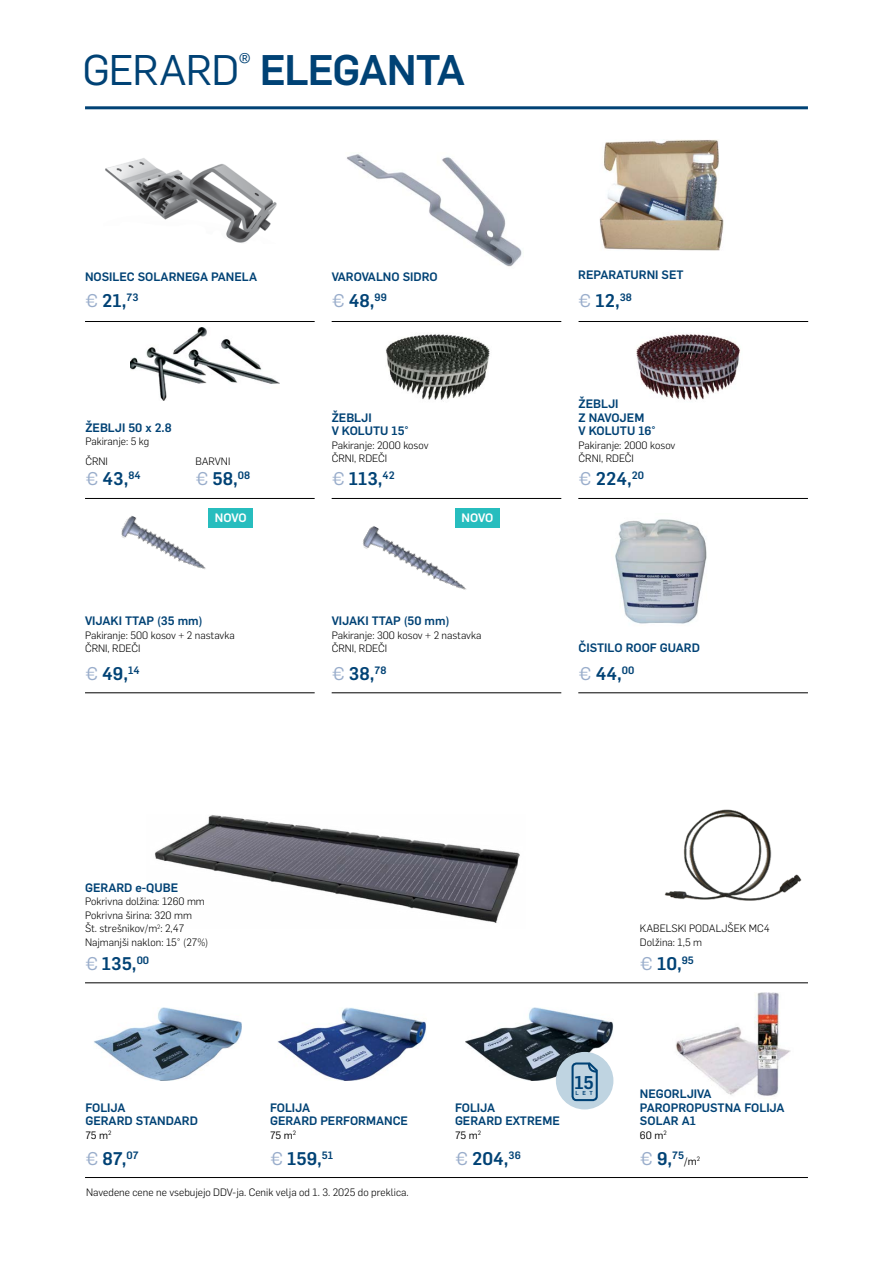
<style>
.page{position:relative;width:893px;height:1263px;background:#fff}
.page>*{position:absolute;margin:0;border:0;box-sizing:border-box;transform-origin:0 0}
.t1{font:500 42px "Flama";letter-spacing:-.035em;color:#004275}
.t2{font:500 18.15px "Flama";color:#004275}
.t3{font:500 18px "Flama";color:#004275}
.t4{font:500 12px/13.5px "Flama";color:#004275}
.t5{font:500 12px "Flama";letter-spacing:-.015em;color:#fff}
.t6{font:300 10.5px/13.5px "Flama";color:#000}
.t7{font:10.5px "Flama";color:#000}
.t8{font:500 10.5px "Flama";color:#004275}
.t9{font:500 5.7px "Flama";color:#004275}
.s1{font-weight:400}
.s2{font-weight:400;color:#99adcb}
</style>
<div class="page">
<hr style="left:85px;top:498px;width:230px;height:1px;background:#000">
<hr style="left:85px;top:692px;width:230px;height:1px;background:#000">
<hr style="left:85px;top:321px;width:230px;height:1px;background:#000">
<hr style="left:332px;top:498px;width:229px;height:1px;background:#000">
<hr style="left:332px;top:692px;width:229px;height:1px;background:#000">
<hr style="left:332px;top:321px;width:229px;height:1px;background:#000">
<hr style="left:579px;top:321px;width:229px;height:1px;background:#000">
<hr style="left:578px;top:498px;width:230px;height:1px;background:#000">
<hr style="left:578px;top:692px;width:230px;height:1px;background:#000">
<hr style="left:85px;top:982px;width:723px;height:1px;background:#000">
<img style="left:131px;top:327px;width:149px;height:73px">
<img style="left:94px;top:1007px;width:148px;height:74px">
<img style="left:278px;top:1007px;width:148px;height:74px">
<img style="left:465px;top:1007px;width:148px;height:74px">
<img style="left:676px;top:992px;width:115px;height:104px">
<img style="left:121px;top:516px;width:85px;height:54px">
<img style="left:363px;top:526px;width:103px;height:64px">
<div style="left:455px;top:508px;width:45px;height:20px;background:#27bdbe"></div>
<div style="left:208px;top:508px;width:45px;height:20px;background:#27bdbe"></div>
<hr style="left:85px;top:106px;width:723px;height:3px;background:#004275">
<img style="left:615px;top:519px;width:92px;height:105px">
<img style="left:599px;top:140px;width:125px;height:111px">
<img style="left:636px;top:334px;width:104px;height:66px">
<img style="left:386px;top:334px;width:104px;height:68px">
<hr style="left:85px;top:1177px;width:723px;height:1px;background:#000">
<img style="left:664px;top:809px;width:138px;height:92px">
<img style="left:154px;top:815px;width:366px;height:108px">
<img style="left:105px;top:158px;width:172px;height:85px">
<img style="left:347px;top:154px;width:175px;height:113px">
<div style="left:556px;top:1052px;width:57px;height:57px;background:#bfd4e1;border-radius:50%"></div>
<svg style="left:571px;top:1062px;width:27px;height:40px"></svg>
<h1 class="t1" style="left:82px;top:40px;width:384px"><span class="s1">GERARD</span><sup>®</sup> ELEGANTA</h1>
<p class="t4" style="left:85px;top:269px;width:174px">NOSILEC SOLARNEGA PANELA</p>
<h3 class="t3" style="left:85px;top:287px;width:55px"><span class="s2">€</span> 21,<sup>73</sup></h3>
<p class="t4" style="left:332px;top:269px;width:108px">VAROVALNO SIDRO</p>
<h3 class="t3" style="left:332px;top:287px;width:57px"><span class="s2">€</span> 48,<sup>99</sup></h3>
<p class="t4" style="left:578px;top:267px;width:107px">REPARATURNI SET</p>
<h3 class="t3" style="left:578px;top:287px;width:55px"><span class="s2">€</span> 12,<sup>38</sup></h3>
<p class="t4" style="left:85px;top:420px;width:88px">ŽEBLJI 50 x 2.8</p>
<p class="t6" style="left:85px;top:431px;width:66px;line-height:20.2px">Pakiranje: 5 kg<br>ČRNI</p>
<h3 class="t3" style="left:85px;top:466px;width:57px"><span class="s2">€</span> 43,<sup>84</sup></h3>
<p class="t6" style="left:195px;top:454px;width:37px">BARVNI</p>
<h3 class="t3" style="left:195px;top:466px;width:56px"><span class="s2">€</span> 58,<sup>08</sup></h3>
<p class="t4" style="left:332px;top:410px;width:79px">ŽEBLJI<br>V KOLUTU 15°</p>
<p class="t6" style="left:332px;top:438px;width:98px">Pakiranje: 2000 kosov<br>ČRNI, RDEČI</p>
<p class="t4" style="left:579px;top:396px;width:79px">ŽEBLJI<br>Z NAVOJEM<br>V KOLUTU 16°</p>
<p class="t6" style="left:579px;top:438px;width:98px">Pakiranje: 2000 kosov<br>ČRNI, RDEČI</p>
<h3 class="t3" style="left:332px;top:466px;width:65px"><span class="s2">€</span> 113,<sup>42</sup></h3>
<p class="t8" style="left:632px;top:468px;width:14px">20</p>
<h3 class="t3" style="left:578px;top:466px;width:55px"><span class="s2">€</span> 224,</h3>
<p class="t5" style="left:215px;top:509px;width:33px">NOVO</p>
<p class="t5" style="left:461px;top:509px;width:33px">NOVO</p>
<p class="t4" style="left:85px;top:613px;width:119px">VIJAKI TTAP (35 mm)</p>
<p class="t6" style="left:85px;top:628px;width:151px">Pakiranje: 500 kosov + 2 nastavka<br>ČRNI, RDEČI</p>
<p class="t4" style="left:332px;top:613px;width:119px">VIJAKI TTAP (50 mm)</p>
<p class="t6" style="left:332px;top:628px;width:151px">Pakiranje: 300 kosov + 2 nastavka<br>ČRNI, RDEČI</p>
<h3 class="t3" style="left:85px;top:660px;width:56px"><span class="s2">€</span> 49,<sup>14</sup></h3>
<h3 class="t3" style="left:332px;top:660px;width:56px"><span class="s2">€</span> 38,<sup>78</sup></h3>
<p class="t4" style="left:579px;top:640px;width:123px">ČISTILO ROOF GUARD</p>
<h3 class="t3" style="left:579px;top:660px;width:57px"><span class="s2">€</span> 44,<sup>00</sup></h3>
<p class="t4" style="left:85px;top:880px;width:95px">GERARD e-QUBE</p>
<p class="t6" style="left:85px;top:894px;width:125px">Pokrivna dolžina: 1260 mm<br>Pokrivna širina: 320 mm<br>Št. strešnikov/m<sup>2</sup>: 2,47<br>Najmanjši naklon: 15° (27%)</p>
<h3 class="t3" style="left:85px;top:950px;width:66px"><span class="s2">€</span> 135,<sup>00</sup></h3>
<p class="t4" style="left:85px;top:1100px;width:114px">FOLIJA<br>GERARD STANDARD</p>
<p class="t7" style="left:85px;top:1127px;width:28px">75 m<sup>2</sup></p>
<p class="t4" style="left:270px;top:1100px;width:140px">FOLIJA<br>GERARD PERFORMANCE</p>
<p class="t7" style="left:270px;top:1127px;width:28px">75 m<sup>2</sup></p>
<p class="t4" style="left:455px;top:1100px;width:106px">FOLIJA<br>GERARD EXTREME</p>
<p class="t7" style="left:455px;top:1127px;width:28px">75 m<sup>2</sup></p>
<h2 class="t2" style="left:575px;top:1070px;width:21px">15</h2>
<p class="t9" style="left:576px;top:1089px;width:19px">LET</p>
<p class="t6" style="left:640px;top:921px;width:131px">KABELSKI PODALJŠEK MC4<br>Dolžina: 1,5 m</p>
<h3 class="t3" style="left:640px;top:950px;width:55px"><span class="s2">€</span> 10,<sup>95</sup></h3>
<p class="t4" style="left:640px;top:1086px;width:146px">NEGORLJIVA<br>PAROPROPUSTNA FOLIJA<br>SOLAR A1</p>
<p class="t7" style="left:640px;top:1127px;width:28px">60 m<sup>2</sup></p>
<h3 class="t3" style="left:85px;top:1145px;width:55px"><span class="s2">€</span> 87,<sup>07</sup></h3>
<h3 class="t3" style="left:455px;top:1145px;width:67px"><span class="s2">€</span> 204,<sup>36</sup></h3>
<h3 class="t3" style="left:640px;top:1145px;width:46px"><span class="s2">€</span> 9,<sup>75</sup></h3>
<h3 class="t3" style="left:270px;top:1145px;width:65px"><span class="s2">€</span> 159,<sup>51</sup></h3>
<p class="t7" style="left:684px;top:1154px;width:17px">/m<sup>2</sup></p>
<p class="t6" style="left:86px;top:1184px;width:324px">Navedene cene ne vsebujejo DDV-ja. Cenik velja od 1. 3. 2025 do preklica.</p>
</div>
